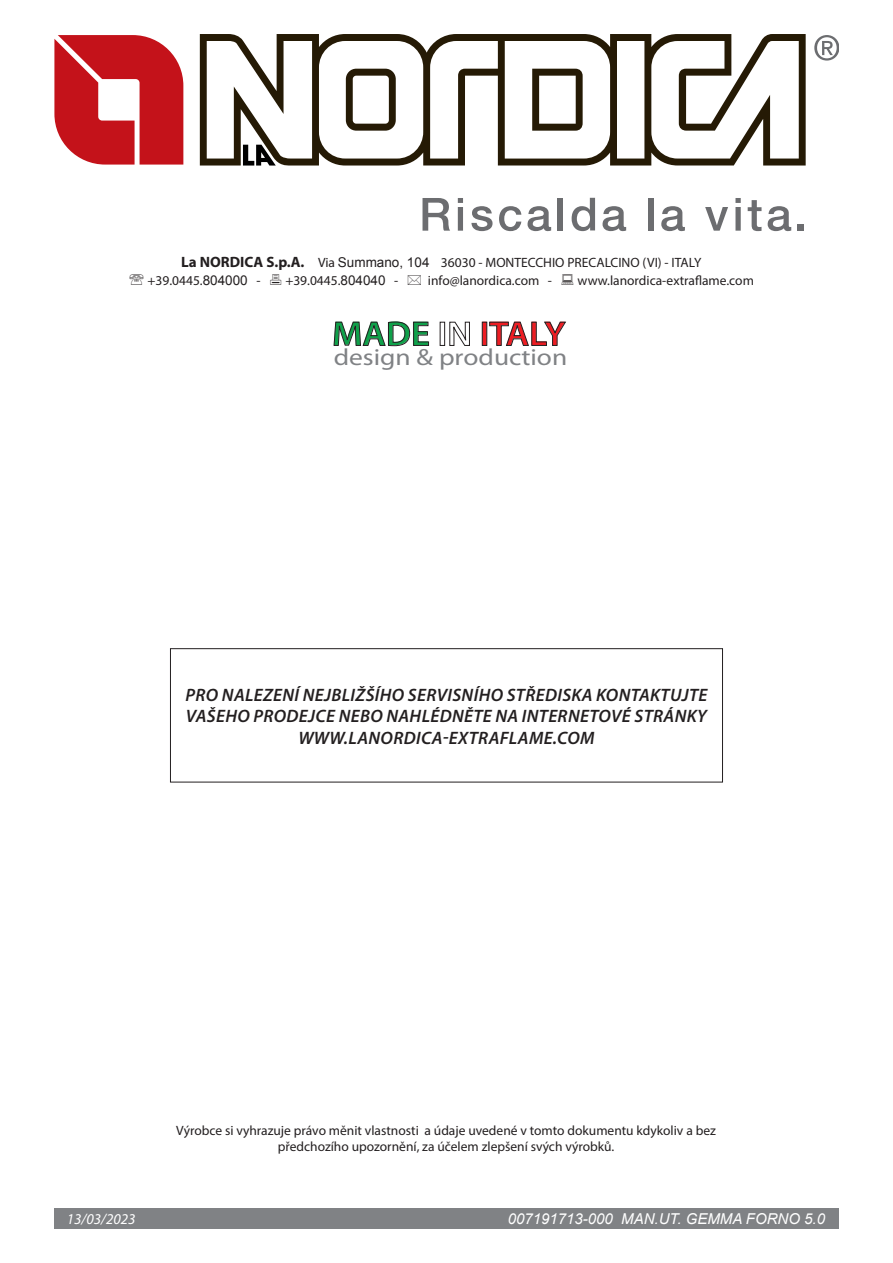
<style>
.page{position:relative;width:893px;height:1263px;background:#fff}
.page>*{position:absolute;margin:0;border:0;box-sizing:border-box;transform-origin:0 0}
.t1{font:600 34.5px "Myriad Pro";color:#ee1d23;scale:1.06 1}
.t2{font:23.4px "Futura";color:#808285;scale:1.17 1}
.t3{font:italic 600 18px/21.6px "Myriad Pro";letter-spacing:.02em;color:#231f20;text-align:center}
.t4{font:italic 15px "Arial";color:#fff}
.t5{font:italic 15px "Myriad Pro";color:#fff}
.t6{font:13.5px/18px "Myriad Pro";color:#231f20}
.s1{font-weight:700;font-size:15px}
.s2{font-family:"Arial"}
.s3{color:#0fa14a}
.s4{color:#fff}
</style>
<div class="page">
<div style="left:54px;top:1208px;width:785px;height:21px;background:#808285"></div>
<svg style="left:334px;top:322px;width:95px;height:24px"></svg>
<div style="left:440px;top:322px;width:5px;height:24px;border:1px solid #231f20"></div>
<svg style="left:449px;top:322px;width:21px;height:24px"></svg>
<div style="left:482px;top:322px;width:5px;height:24px;border:1px solid #231f20"></div>
<svg style="left:489px;top:322px;width:77px;height:24px"></svg>
<svg style="left:54px;top:35px;width:129px;height:130px"></svg>
<svg style="left:814px;top:35px;width:25px;height:26px"></svg>
<svg style="left:422px;top:198px;width:28px;height:33px"></svg>
<svg style="left:458px;top:198px;width:5px;height:33px"></svg>
<svg style="left:471px;top:206px;width:22px;height:25px"></svg>
<svg style="left:499px;top:206px;width:22px;height:25px"></svg>
<svg style="left:528px;top:206px;width:23px;height:25px"></svg>
<div style="left:557px;top:198px;width:6px;height:33px;background:#6c6d70"></div>
<svg style="left:572px;top:198px;width:23px;height:33px"></svg>
<svg style="left:603px;top:206px;width:23px;height:25px"></svg>
<div style="left:649px;top:198px;width:5px;height:33px;background:#6c6d70"></div>
<svg style="left:661px;top:206px;width:24px;height:25px"></svg>
<svg style="left:705px;top:207px;width:23px;height:24px"></svg>
<svg style="left:735px;top:198px;width:6px;height:33px"></svg>
<svg style="left:748px;top:200px;width:13px;height:31px"></svg>
<svg style="left:768px;top:206px;width:23px;height:25px"></svg>
<div style="left:798px;top:224px;width:6px;height:7px;background:#6c6d70"></div>
<svg style="left:200px;top:34px;width:606px;height:132px"></svg>
<svg style="left:207px;top:41px;width:105px;height:125px"></svg>
<div style="left:170px;top:648px;width:553px;height:134px;border:1px solid #231f20"></div>
<p class="t6" style="left:148px;top:254px;width:555px;text-indent:33px"><span class="s1">La NORDICA S.p.A.</span> Via <span class="s2">Summano, 104</span> 36030 - MONTECCHIO PRECALCINO (VI) - ITALY +39.0445.<span class="s2">804000</span> -</p>
<p class="t6" style="left:285px;top:272px;width:114px">+39.0445.<span class="s2">804040</span> -</p>
<p class="t6" style="left:428px;top:272px;width:126px">info@lanordica.com -</p>
<p class="t6" style="left:578px;top:272px;width:178px">www.lanordica-extraflame.com</p>
<h1 class="t1" style="left:332px;top:312px;width:222px"><span class="s3">MADE</span> <span class="s4">IN</span> ITALY</h1>
<h2 class="t2" style="left:334px;top:342px;width:201px">design &amp; production</h2>
<h3 class="t3" style="left:186px;top:683px;width:523px">PRO NALEZENÍ NEJBLIŽŠÍHO SERVISNÍHO STŘEDISKA KONTAKTUJTE<br>VAŠEHO PRODEJCE NEBO NAHLÉDNĚTE NA INTERNETOVÉ STRÁNKY<br>WWW.LANORDICA-EXTRAFLAME.COM</h3>
<p class="t6" style="left:176px;top:1122px;width:541px;line-height:16.2px;text-align:center">Výrobce si vyhrazuje právo měnit vlastnosti a údaje uvedené v tomto dokumentu kdykoliv a bez předchozího upozornění, za účelem zlepšení svých výrobků.</p>
<p class="t5" style="left:67px;top:1210px;width:70px">13/03/2023</p>
<p class="t4" style="left:508px;top:1209px;width:319px">007191713-000 MAN.UT. GEMMA FORNO 5.0</p>
</div>
